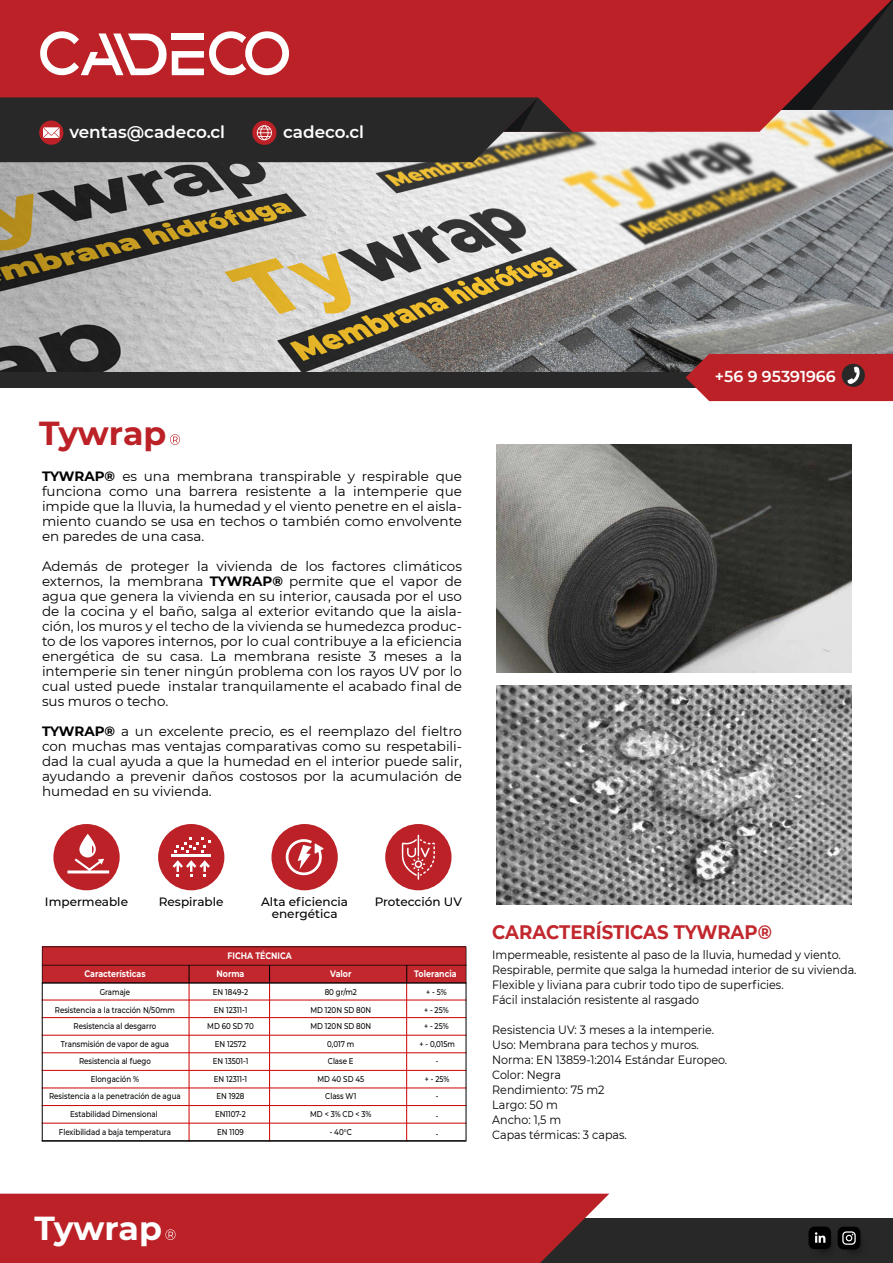
<style>
.page{position:relative;width:893px;height:1263px;background:#fff}
.page>*{position:absolute;margin:0;border:0;box-sizing:border-box;transform-origin:0 0}
.t1{font:700 33.15px "Montserrat";letter-spacing:-.005em;color:#bb2126}
.t2{font:700 33.15px "Montserrat";letter-spacing:-.005em;color:#fff}
.t3{font:700 19.5px "Montserrat";color:#c1272d;scale:.93 1}
.t4{font:600 16.8px "Montserrat";color:#fff}
.t5{font:600 15.75px "Montserrat";color:#fff}
.t6{font:13.5px/15px "Montserrat";color:#000;text-align:justify}
.t7{font:12px/15px "Montserrat";color:#000;scale:.93 1}
.t8{font:500 12px/12px "Montserrat";color:#000;text-align:center}
.t9{font:700 9.3px "Montserrat";color:#fff;scale:.84 1}
.t10{font:500 8.4px "Montserrat";color:#000;scale:.84 1}
.s1{font-weight:700}
</style>
<div class="page">
<svg style="left:170px;top:434px;width:10px;height:11px"></svg>
<hr style="left:189px;top:983px;width:1px;height:158px;background:#c00">
<hr style="left:269px;top:983px;width:1px;height:158px;background:#c00">
<hr style="left:406px;top:983px;width:1px;height:158px;background:#c00">
<hr style="left:42px;top:999px;width:424px;height:1px;background:#c00">
<hr style="left:42px;top:1017px;width:424px;height:1px;background:#c00">
<hr style="left:42px;top:1035px;width:424px;height:1px;background:#c00">
<hr style="left:42px;top:1052px;width:424px;height:1px;background:#c00">
<hr style="left:42px;top:1070px;width:424px;height:1px;background:#c00">
<hr style="left:42px;top:1087px;width:424px;height:1px;background:#c00">
<hr style="left:42px;top:1105px;width:424px;height:1px;background:#c00">
<hr style="left:42px;top:1123px;width:424px;height:1px;background:#c00">
<svg style="left:42px;top:946px;width:424px;height:36px;background:#b8252b"></svg>
<div style="left:42px;top:982px;width:424px;height:159px;border:1px solid #000"></div>
<div style="left:53px;top:824px;width:67px;height:66px;background:#bb2126;border-radius:50%"></div>
<svg style="left:67px;top:834px;width:42px;height:39px"></svg>
<div style="left:158px;top:824px;width:66px;height:66px;background:#bb2126;border-radius:50%"></div>
<hr style="left:172px;top:855px;width:39px;height:2px;background:#fff">
<svg style="left:173px;top:860px;width:37px;height:17px"></svg>
<svg style="left:174px;top:837px;width:37px;height:15px"></svg>
<div style="left:271px;top:824px;width:67px;height:66px;background:#bb2126;border-radius:50%"></div>
<svg style="left:286px;top:839px;width:38px;height:36px"></svg>
<div style="left:385px;top:824px;width:66px;height:66px;background:#bb2126;border-radius:50%"></div>
<svg style="left:402px;top:834px;width:33px;height:46px"></svg>
<img style="left:496px;top:444px;width:355px;height:228px">
<img style="left:496px;top:686px;width:355px;height:218px">
<img style="left:0;top:132px;width:893px;height:240px">
<div style="left:430px;top:1218px;width:463px;height:45px;background:#282828"></div>
<div style="left:808px;top:1226px;width:23px;height:23px;background:#000;border-radius:6px"></div>
<svg style="left:815px;top:1232px;width:10px;height:11px"></svg>
<svg style="left:837px;top:1228px;width:33px;height:33px"></svg>
<div style="left:838px;top:1227px;width:22px;height:22px;background:#000;border-radius:6px"></div>
<svg style="left:842px;top:1231px;width:14px;height:14px"></svg>
<div style="left:0;top:372px;width:893px;height:16px;background:#282828"></div>
<svg style="left:0;top:0;width:893px;height:132px;background:#af252a"></svg>
<svg style="left:40px;top:31px;width:249px;height:44px"></svg>
<svg style="left:685px;top:354px;width:208px;height:47px;background:#b3292e"></svg>
<svg style="left:0;top:97px;width:572px;height:65px;background:#37302d"></svg>
<div style="left:0;top:1194px;width:609px;height:69px;background:#bb2126"></div>
<p class="t4" style="left:69px;top:120px;width:157px">ventas@cadeco.cl</p>
<p class="t4" style="left:283px;top:120px;width:82px">cadeco.cl</p>
<h1 class="t1" style="left:39px;top:409px;width:129px">Tywrap</h1>
<p class="t6" style="left:42px;top:468px;width:422px"><span class="s1">TYWRAP®</span> es una membrana transpirable y respirable que funciona como una barrera resistente a la intemperie que impide que la lluvia, la humedad y el viento penetre en el aisla&shy;miento cuando se usa en techos o también como envolvente en paredes de una casa.</p>
<p class="t6" style="left:42px;top:558px;width:422px">Además de proteger la vivienda de los factores climáticos externos, la membrana <span class="s1">TYWRAP®</span> permite que el vapor de agua que genera la vivienda en su interior, causada por el uso de la cocina y el baño, salga al exterior evitando que la aisla&shy;ción, los muros y el techo de la vivienda se humedezca produc&shy;to de los vapores internos, por lo cual contribuye a la eficiencia energética de su casa. La membrana resiste 3 meses a la intemperie sin tener ningún problema con los rayos UV por lo cual usted puede instalar tranquilamente el acabado final de sus muros o techo.</p>
<p class="t6" style="left:42px;top:723px;width:422px"><span class="s1">TYWRAP®</span> a un excelente precio, es el reemplazo del fieltro con muchas mas ventajas comparativas como su respetabili&shy;dad la cual ayuda a que la humedad en el interior puede salir, ayudando a prevenir daños costosos por la acumulación de humedad en su vivienda.</p>
<p class="t5" style="left:715px;top:365px;width:122px">+56 9 95391966</p>
<p class="t8" style="left:261px;top:895px;width:89px">Alta eficiencia energética</p>
<p class="t8" style="left:45px;top:895px;width:85px">Impermeable</p>
<p class="t8" style="left:159px;top:895px;width:66px">Respirable</p>
<p class="t8" style="left:375px;top:895px;width:89px">Protección UV</p>
<p class="t9" style="left:227px;top:949px;width:78px">FICHA TÉCNICA</p>
<p class="t9" style="left:84px;top:966px;width:74px">Características</p>
<p class="t9" style="left:217px;top:966px;width:35px">Norma</p>
<p class="t9" style="left:330px;top:966px;width:27px">Valor</p>
<p class="t9" style="left:414px;top:966px;width:52px">Tolerancia</p>
<p class="t10" style="left:100px;top:986px;width:38px">Gramaje</p>
<p class="t10" style="left:213px;top:986px;width:44px">EN 1849-2</p>
<p class="t10" style="left:325px;top:986px;width:40px">80 gr/m2</p>
<p class="t10" style="left:426px;top:986px;width:26px">+ - 5%</p>
<p class="t10" style="left:55px;top:1004px;width:144px">Resistencia a la tracción N/50mm</p>
<p class="t10" style="left:214px;top:1004px;width:41px">EN 12311-1</p>
<p class="t10" style="left:310px;top:1004px;width:74px">MD 120N SD 80N</p>
<p class="t10" style="left:424px;top:1004px;width:31px">+ - 25%</p>
<p class="t10" style="left:74px;top:1021px;width:100px">Resistencia al desgarro</p>
<p class="t10" style="left:207px;top:1021px;width:57px">MD 60 SD 70</p>
<p class="t10" style="left:310px;top:1021px;width:74px">MD 120N SD 80N</p>
<p class="t10" style="left:424px;top:1021px;width:31px">+ - 25%</p>
<p class="t10" style="left:61px;top:1038px;width:130px">Transmisión de vapor de agua</p>
<p class="t10" style="left:215px;top:1038px;width:39px">EN 12572</p>
<p class="t10" style="left:327px;top:1038px;width:34px">0,017 m</p>
<p class="t10" style="left:419px;top:1038px;width:44px">+ - 0,015m</p>
<p class="t10" style="left:79px;top:1055px;width:87px">Resistencia al fuego</p>
<p class="t10" style="left:213px;top:1055px;width:44px">EN 13501-1</p>
<p class="t10" style="left:328px;top:1055px;width:32px">Clase E</p>
<p class="t10" style="left:436px;top:1055px;width:5px">-</p>
<p class="t10" style="left:91px;top:1073px;width:59px">Elongación %</p>
<p class="t10" style="left:214px;top:1073px;width:41px">EN 12311-1</p>
<p class="t10" style="left:317px;top:1073px;width:57px">MD 40 SD 45</p>
<p class="t10" style="left:425px;top:1073px;width:31px">+ - 25%</p>
<p class="t10" style="left:49px;top:1090px;width:158px">Resistencia a la penetración de agua</p>
<p class="t10" style="left:217px;top:1090px;width:35px">EN 1928</p>
<p class="t10" style="left:325px;top:1090px;width:39px">Class W1</p>
<p class="t10" style="left:436px;top:1090px;width:5px">-</p>
<p class="t10" style="left:70px;top:1108px;width:106px">Estabilidad Dimensional</p>
<p class="t10" style="left:215px;top:1108px;width:38px">EN1107-2</p>
<p class="t10" style="left:310px;top:1108px;width:74px">MD &lt; 3% CD &lt; 3%</p>
<p class="t10" style="left:436px;top:1110px;width:5px">-</p>
<p class="t10" style="left:59px;top:1126px;width:135px">Flexibilidad a baja temperatura</p>
<p class="t10" style="left:217px;top:1126px;width:33px">EN 1109</p>
<p class="t10" style="left:330px;top:1126px;width:28px">- 40°C</p>
<p class="t10" style="left:436px;top:1128px;width:5px">-</p>
<h2 class="t3" style="left:492px;top:918px;width:302px">CARACTERÍSTICAS TYWRAP®</h2>
<p class="t7" style="left:492px;top:946px;width:393px">Impermeable, resistente al paso de la lluvia, humedad y viento.<br>Respirable, permite que salga la humedad interior de su vivienda.<br>Flexible y liviana para cubrir todo tipo de superficies.<br>Fácil instalación resistente al rasgado</p>
<p class="t7" style="left:492px;top:1021px;width:254px">Resistencia UV: 3 meses a la intemperie.<br>Uso: Membrana para techos y muros.<br>Norma: EN 13859-1:2014 Estándar Europeo.<br>Color: Negra<br>Rendimiento: 75 m2<br>Largo: 50 m<br>Ancho: 1,5 m<br>Capas térmicas: 3 capas.</p>
<h1 class="t2" style="left:35px;top:1204px;width:129px">Tywrap</h1>
</div>
